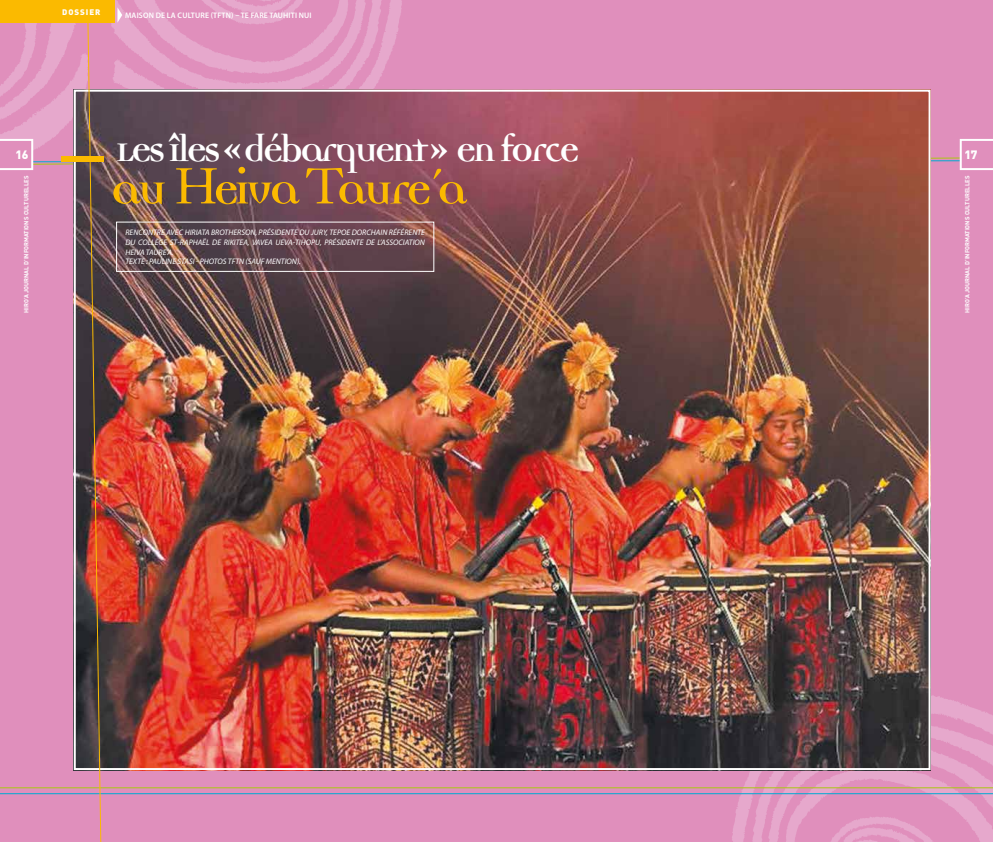
<style>
.page{position:relative;width:993px;height:842px;background:#fff}
.page>*{position:absolute;margin:0;border:0;box-sizing:border-box;transform-origin:0 0}
.t1{font:700 51.2px "Democratica";letter-spacing:-.07em;color:#fbba00}
.t2{font:700 41.1px "Democratica";letter-spacing:-.07em;color:#fff}
.t3{font:900 12px "DIN";color:#fff}
.t4{font:italic 8px/9.6px "Myriad Pro";color:#fff}
.t5{font:600 8px "Myriad Pro";letter-spacing:.02em;color:#fff}
.t6{font:900 8px "DIN";letter-spacing:.12em;color:#fff}
.t7{font:700 6px "DIN";color:#fff}
.s1{font-weight:400;font-size:82.9px}
</style>
<div class="page">
<img style="left:0;top:0;width:992px;height:842px">
<div style="left:61px;top:156px;width:42px;height:6px;background:#fbba00"></div>
<div style="left:116px;top:222px;width:318px;height:50px;border:1px solid #fff"></div>
<p class="t6" style="left:62px;top:6px;width:40px">DOSSIER</p>
<p class="t5" style="left:125px;top:10px;width:17px">MAISON</p>
<p class="t5" style="left:156px;top:10px;width:156px">DE LA CULTURE (TFTN) – TE FARE TAUHITI NUI</p>
<h3 class="t3" style="left:15px;top:147px;width:14px">16</h3>
<p class="t7" style="left:22px;top:313px;width:138px;rotate:-90deg">HIRO’A JOURNAL D’I NFORMATIONSCULTURELLES</p>
<h2 class="t2" style="left:115px;top:130px;width:465px">Les îles «débarquent» en force</h2>
<h1 class="t1" style="left:111px;top:165px;width:358px">au <span class="s1">H</span>eiva <span class="s1">T</span>aure´a</h1>
<p class="t4" style="left:125px;top:228px;width:301px">RENCONTRE AVEC HIRIATA BROTHERSON, PRÉSIDENTE DU JURY, TEPOE DORCHAIN RÉFÉRENTE DU COLLÈGE ST-RAPHAËL DE RIKITEA, VAVEA UEVA-TIHOPU, PRÉSIDENTE DE L’ASSOCIATION HEIVA TAURE’A.<br>TEXTE : PAULINE STASI - PHOTOS TFTN (SAUF MENTION).</p>
<h3 class="t3" style="left:964px;top:147px;width:14px">17</h3>
<p class="t7" style="left:963px;top:313px;width:138px;rotate:-90deg">HIRO’A JOURNAL D’I NFORMATIONSCULTURELLES</p>
</div>
